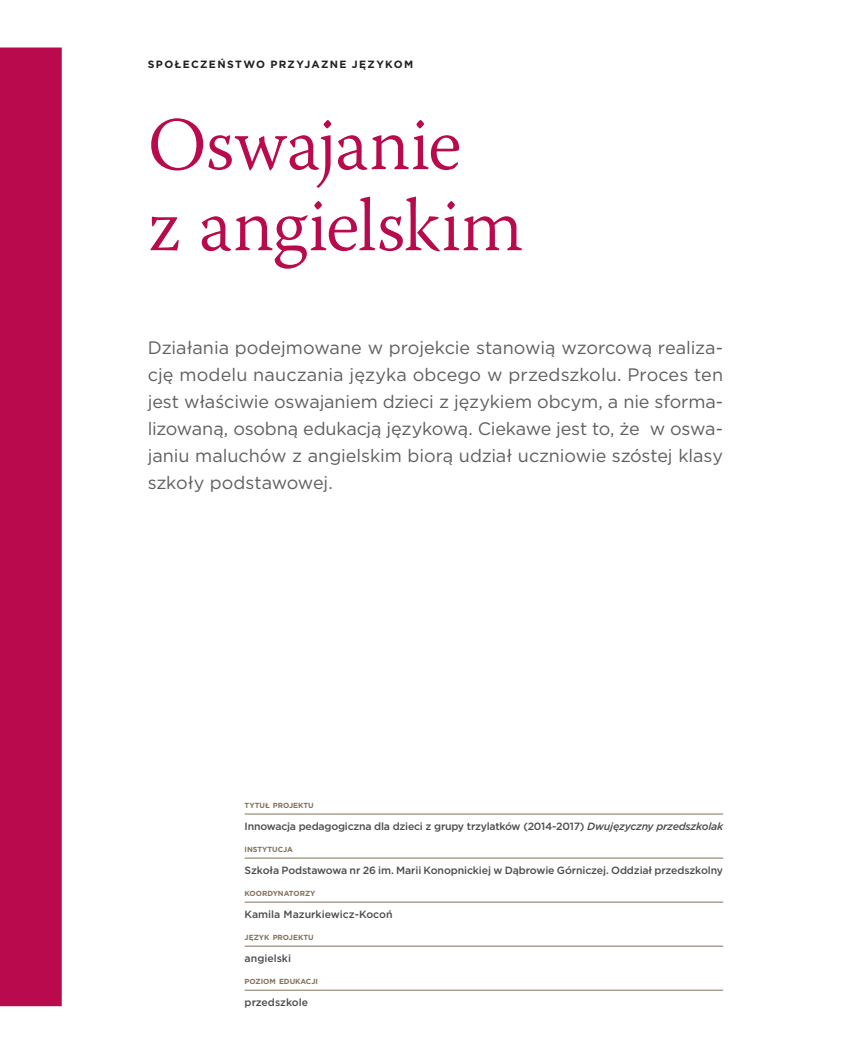
<style>
.page{position:relative;width:860px;height:1057px;background:#fff}
.page>*{position:absolute;margin:0;border:0;box-sizing:border-box;transform-origin:0 0}
.t1{font:300 75px/81px "Warnock Pro";letter-spacing:-.005em;color:#b80a4d}
.t2{font:18px/27px "Gotham";letter-spacing:-.005em;color:#5f5f62;text-align:justify}
.t3{font:500 10.5px "Gotham";letter-spacing:-.01em;color:#4b4c4d}
.t4{font:700 10.5px "Gotham";letter-spacing:.13em;color:#231f20}
.t5{font:700 7.35px "Gotham";color:#837259}
.s1{font-style:italic}
</style>
<div class="page">
<hr style="left:245px;top:813px;width:478px;height:1px;background:#837259">
<hr style="left:245px;top:857px;width:478px;height:1px;background:#837259">
<hr style="left:245px;top:901px;width:478px;height:1px;background:#837259">
<hr style="left:245px;top:945px;width:478px;height:1px;background:#837259">
<hr style="left:245px;top:989px;width:478px;height:1px;background:#837259">
<div style="left:0;top:47px;width:62px;height:958px;background:#b80a4d"></div>
<p class="t4" style="left:148px;top:57px;width:267px">SPOŁECZEŃSTWO PRZYJAZNE JĘZYKOM</p>
<h1 class="t1" style="left:148px;top:103px;width:377px">Oswajanie<br>z angielskim</h1>
<p class="t2" style="left:148px;top:333px;width:577px">Działania podejmowane w projekcie stanowią wzorcową realiza&shy;cję modelu nauczania języka obcego w przedszkolu. Proces ten jest właściwie oswajaniem dzieci z językiem obcym, a nie sforma&shy;lizowaną, osobną edukacją językową. Ciekawe jest to, że w oswa&shy;janiu maluchów z angielskim biorą udział uczniowie szóstej klasy szkoły podstawowej.</p>
<p class="t5" style="left:245px;top:800px;width:71px">TYTUŁ PROJEKTU</p>
<p class="t3" style="left:245px;top:819px;width:480px">Innowacja pedagogiczna dla dzieci z grupy trzylatków (2014-2017) <span class="s1">Dwujęzyczny przedszkolak</span></p>
<p class="t5" style="left:245px;top:844px;width:50px">INSTYTUCJA</p>
<p class="t3" style="left:245px;top:863px;width:480px">Szkoła Podstawowa nr 26 im. Marii Konopnickiej w Dąbrowie Górniczej. Oddział przedszkolny</p>
<p class="t5" style="left:245px;top:888px;width:72px">KOORDYNATORZY</p>
<p class="t3" style="left:245px;top:907px;width:149px">Kamila Mazurkiewicz-Kocoń</p>
<p class="t5" style="left:245px;top:932px;width:70px">JĘZYK PROJEKTU</p>
<p class="t3" style="left:245px;top:951px;width:48px">angielski</p>
<p class="t5" style="left:245px;top:976px;width:75px">POZIOM EDUKACJI</p>
<p class="t3" style="left:245px;top:995px;width:65px">przedszkole</p>
</div>
